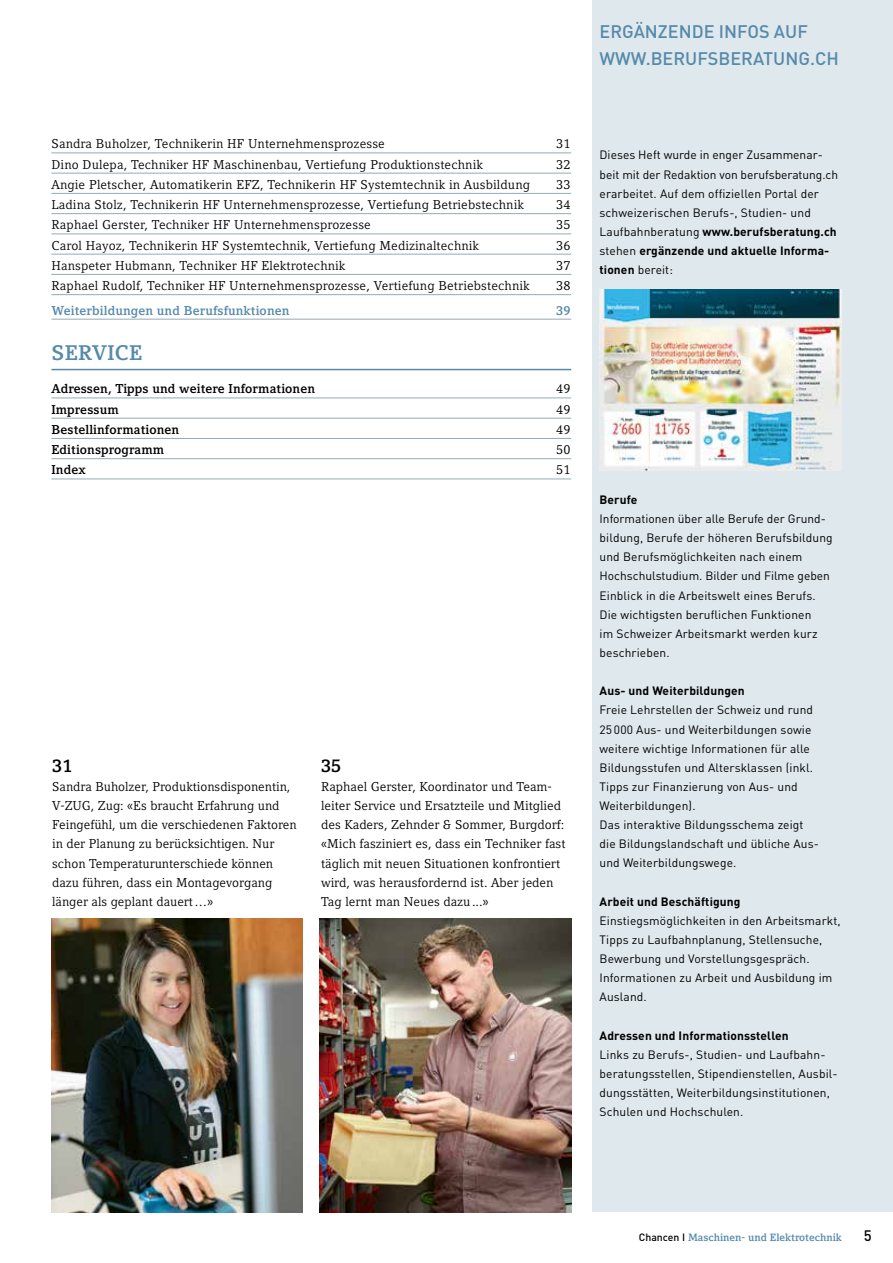
<style>
.page{position:relative;width:893px;height:1263px;background:#fff}
.page>*{position:absolute;margin:0;border:0;box-sizing:border-box;transform-origin:0 0}
.t1{font:700 21px "Compatil Letter LT";letter-spacing:.01em;color:#558aaa}
.t2{font:500 18px/27px "DIN";color:#558aaa}
.t3{font:700 18px "Compatil Letter LT";color:#000}
.t4{font:500 15px "DIN";color:#000}
.t5{font:12.75px/19.2px "Compatil Letter LT";letter-spacing:.01em;color:#000}
.t6{font:700 12.75px "Compatil Letter LT";letter-spacing:.01em;color:#000}
.t7{font:700 12.75px "Compatil Letter LT";letter-spacing:.01em;color:#558aaa}
.t8{font:12px/19.2px "DIN";letter-spacing:.01em;color:#000}
.t9{font:700 12px "DIN";letter-spacing:.01em;color:#000}
.t10{font:700 10.5px "Compatil Letter LT";color:#558aaa}
.s1{font-weight:700}
.s2{font-family:"DIN";font-weight:500;color:#000}
</style>
<div class="page">
<div style="left:592px;top:0;width:301px;height:1212px;background:#dfe8ec"></div>
<hr style="left:51px;top:152px;width:520px;height:1px;background:#98a9b1">
<hr style="left:51px;top:173px;width:520px;height:1px;background:#98a9b1">
<hr style="left:51px;top:193px;width:520px;height:1px;background:#98a9b1">
<hr style="left:51px;top:213px;width:520px;height:1px;background:#98a9b1">
<hr style="left:51px;top:233px;width:520px;height:1px;background:#98a9b1">
<hr style="left:51px;top:254px;width:520px;height:1px;background:#98a9b1">
<hr style="left:51px;top:274px;width:520px;height:1px;background:#98a9b1">
<hr style="left:51px;top:294px;width:520px;height:1px;background:#98a9b1">
<hr style="left:51px;top:319px;width:520px;height:1px;background:#98a9b1">
<hr style="left:51px;top:369px;width:520px;height:1px;background:#558aaa">
<hr style="left:51px;top:398px;width:520px;height:1px;background:#98a9b1">
<hr style="left:51px;top:418px;width:520px;height:1px;background:#98a9b1">
<hr style="left:51px;top:438px;width:520px;height:1px;background:#98a9b1">
<hr style="left:51px;top:458px;width:520px;height:1px;background:#98a9b1">
<hr style="left:51px;top:479px;width:520px;height:1px;background:#98a9b1">
<img style="left:600px;top:289px;width:242px;height:181px">
<img style="left:51px;top:918px;width:252px;height:295px">
<img style="left:320px;top:918px;width:252px;height:295px">
<p class="t5" style="left:51px;top:134px;width:335px">Sandra Buholzer, Technikerin HF Unternehmensprozesse</p>
<p class="t5" style="left:556px;top:134px;width:16px">31</p>
<p class="t5" style="left:51px;top:154px;width:433px">Dino Dulepa, Techniker HF Maschinenbau, Vertiefung Produktionstechnik</p>
<p class="t5" style="left:556px;top:154px;width:16px">32</p>
<p class="t5" style="left:51px;top:175px;width:480px">Angie Pletscher, Automatikerin EFZ, Technikerin HF Systemtechnik in Ausbildung</p>
<p class="t5" style="left:556px;top:175px;width:16px">33</p>
<p class="t5" style="left:51px;top:195px;width:474px">Ladina Stolz, Technikerin HF Unternehmensprozesse, Vertiefung Betriebstechnik</p>
<p class="t5" style="left:556px;top:195px;width:16px">34</p>
<p class="t5" style="left:51px;top:215px;width:321px">Raphael Gerster, Techniker HF Unternehmensprozesse</p>
<p class="t5" style="left:556px;top:215px;width:16px">35</p>
<p class="t5" style="left:51px;top:235px;width:429px">Carol Hayoz, Technikerin HF Systemtechnik, Vertiefung Medizinaltechnik</p>
<p class="t5" style="left:556px;top:235px;width:16px">36</p>
<p class="t5" style="left:51px;top:256px;width:296px">Hanspeter Hubmann, Techniker HF Elektrotechnik</p>
<p class="t5" style="left:556px;top:256px;width:16px">37</p>
<p class="t5" style="left:51px;top:276px;width:480px">Raphael Rudolf, Techniker HF Unternehmensprozesse, Vertiefung Betriebstechnik</p>
<p class="t5" style="left:556px;top:276px;width:16px">38</p>
<p class="t7" style="left:51px;top:303px;width:240px">Weiterbildungen und Berufsfunktionen</p>
<p class="t7" style="left:556px;top:303px;width:16px">39</p>
<h1 class="t1" style="left:51px;top:341px;width:92px">SERVICE</h1>
<p class="t6" style="left:51px;top:381px;width:265px">Adressen, Tipps und weitere Informationen</p>
<p class="t5" style="left:556px;top:379px;width:16px">49</p>
<p class="t6" style="left:51px;top:402px;width:69px">Impressum</p>
<p class="t5" style="left:556px;top:399px;width:16px">49</p>
<p class="t6" style="left:51px;top:422px;width:129px">Bestellinformationen</p>
<p class="t5" style="left:556px;top:420px;width:16px">49</p>
<p class="t6" style="left:51px;top:442px;width:114px">Editionsprogramm</p>
<p class="t5" style="left:556px;top:440px;width:16px">50</p>
<p class="t6" style="left:51px;top:462px;width:36px">Index</p>
<p class="t5" style="left:556px;top:460px;width:16px">51</p>
<h2 class="t3" style="left:52px;top:755px;width:22px">31</h2>
<p class="t5" style="left:52px;top:777px;width:246px">Sandra Buholzer, Produktionsdisponentin, V-ZUG, Zug: «Es braucht Erfahrung und Feingefühl, um die verschiedenen Faktoren in der Planung zu berücksichtigen. Nur schon Temperaturunterschiede können dazu führen, dass ein Montagevorgang länger als geplant dauert…»</p>
<h2 class="t3" style="left:321px;top:755px;width:22px">35</h2>
<p class="t5" style="left:321px;top:777px;width:246px">Raphael Gerster, Koordinator und Team&shy;leiter Service und Ersatzteile und Mitglied des Kaders, Zehnder &amp; Sommer, Burgdorf: «Mich fasziniert es, dass ein Techniker fast täglich mit neuen Situationen konfrontiert wird, was herausfordernd ist. Aber jeden Tag lernt man Neues dazu...»</p>
<h2 class="t2" style="left:600px;top:18px;width:241px">ERGÄNZENDE INFOS AUF<br>WWW.BERUFSBERATUNG.CH</h2>
<p class="t8" style="left:600px;top:145px;width:240px">Dieses Heft wurde in enger Zusammenar&shy;beit mit der Redaktion von berufsberatung.ch erarbeitet. Auf dem offiziellen Portal der schweizerischen Berufs-, Studien- und Laufbahnberatung <span class="s1">www.berufsberatung.ch </span>stehen <span class="s1">ergänzende und aktuelle Informa&shy;tionen</span> bereit:</p>
<p class="t9" style="left:600px;top:492px;width:39px">Berufe</p>
<p class="t8" style="left:600px;top:509px;width:235px">Informationen über alle Berufe der Grund&shy;bildung, Berufe der höheren Berufsbildung und Berufsmöglichkeiten nach einem Hochschulstudium. Bilder und Filme geben Einblick in die Arbeitswelt eines Berufs.<br>Die wichtigsten beruflichen Funktionen<br>im Schweizer Arbeitsmarkt werden kurz beschrieben.</p>
<p class="t9" style="left:600px;top:683px;width:147px">Aus- und Weiterbildungen</p>
<p class="t8" style="left:600px;top:700px;width:221px">Freie Lehrstellen der Schweiz und rund 25 000 Aus- und Weiterbildungen sowie weitere wichtige Informationen für alle Bildungsstufen und Altersklassen (inkl.<br>Tipps zur Finanzierung von Aus- und Weiterbildungen).<br>Das interaktive Bildungsschema zeigt die Bildungslandschaft und übliche Aus&shy;und Weiterbildungswege.</p>
<p class="t9" style="left:600px;top:893px;width:142px">Arbeit und Beschäftigung</p>
<p class="t8" style="left:600px;top:911px;width:243px">Einstiegsmöglichkeiten in den Arbeitsmarkt, Tipps zu Laufbahnplanung, Stellensuche, Bewerbung und Vorstellungsgespräch.<br>Informationen zu Arbeit und Ausbildung im Ausland.</p>
<p class="t9" style="left:600px;top:1027px;width:191px">Adressen und Informationsstellen</p>
<p class="t8" style="left:600px;top:1045px;width:240px">Links zu Berufs-, Studien- und Laufbahn&shy;beratungsstellen, Stipendienstellen, Ausbil&shy;dungsstätten, Weiterbildungsinstitutionen, Schulen und Hochschulen.</p>
<p class="t10" style="left:639px;top:1231px;width:205px"><span class="s2">Chancen I</span> Maschinen- und Elektrotechnik</p>
<p class="t4" style="left:864px;top:1226px;width:9px">5</p>
</div>
